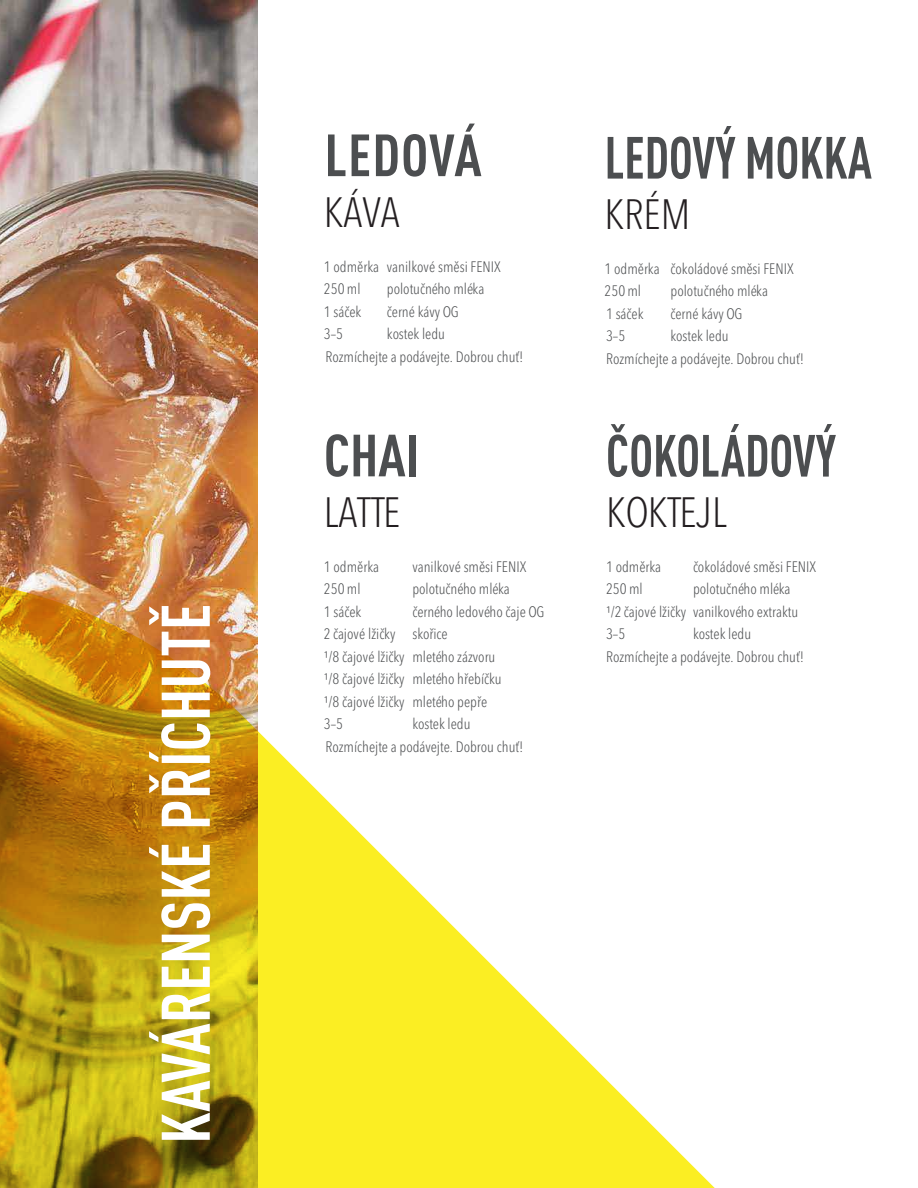
<style>
.page{position:relative;width:918px;height:1188px;background:#fff}
.page>*{position:absolute;margin:0;border:0;box-sizing:border-box;transform-origin:0 0}
.t1{font:700 condensed 67.5px "DIN Pro";color:#fff}
.t2{font:700 condensed 58.5px "DIN Pro";color:#4c4e50;scale:.88 1}
.t3{font:700 condensed 58.5px "DIN Pro";color:#4c4e50}
.t4{font:300 condensed 42px "Avenir Next LT Pro";color:#241f21}
.t5{font:300 condensed 15px/22.5px "Avenir Next LT Pro";color:#4c4e50}
</style>
<div class="page">
<img style="left:0;top:0;width:258px;height:576px">
<svg style="left:0;top:576px;width:715px;height:612px"></svg>
<h1 class="t1" style="left:135px;top:1144px;width:542px;rotate:-90deg">KAVÁRENSKÉ PŘÍCHUTĚ</h1>
<h2 class="t3" style="left:324px;top:111px;width:159px">LEDOVÁ</h2>
<h3 class="t4" style="left:324px;top:187px;width:77px">KÁVA</h3>
<p class="t5" style="left:324px;top:255px;width:178px">1 odměrka vanilkové směsi FENIX<br>250 ml</p>
<p class="t5" style="left:387px;top:278px;width:99px">polotučného mléka</p>
<p class="t5" style="left:324px;top:300px;width:39px">1 sáček</p>
<p class="t5" style="left:387px;top:300px;width:73px">černé kávy OG</p>
<p class="t5" style="left:324px;top:323px;width:21px">3–5</p>
<p class="t5" style="left:325px;top:323px;width:200px;text-indent:62px">kostek ledu<br>Rozmíchejte a podávejte. Dobrou chuť!</p>
<h2 class="t3" style="left:324px;top:411px;width:97px">CHAI</h2>
<h3 class="t4" style="left:324px;top:487px;width:78px">LATTE</h3>
<p class="t5" style="left:324px;top:555px;width:57px">1 odměrka</p>
<p class="t5" style="left:412px;top:555px;width:115px">vanilkové směsi FENIX</p>
<p class="t5" style="left:324px;top:578px;width:38px">250 ml</p>
<p class="t5" style="left:412px;top:578px;width:99px">polotučného mléka</p>
<p class="t5" style="left:324px;top:600px;width:39px">1 sáček</p>
<p class="t5" style="left:324px;top:600px;width:222px;text-indent:88px">černého ledového čaje OG<br>2 čajové lžičky skořice<br>¹/8 čajové lžičky mletého zázvoru<br>¹/8 čajové lžičky mletého hřebíčku<br>¹/8 čajové lžičky mletého pepře<br>3–5</p>
<p class="t5" style="left:325px;top:713px;width:200px;text-indent:87px">kostek ledu<br>Rozmíchejte a podávejte. Dobrou chuť!</p>
<h2 class="t2" style="left:605px;top:114px;width:305px">LEDOVÝ MOKKA</h2>
<h3 class="t4" style="left:605px;top:189px;width:87px">KRÉM</h3>
<p class="t5" style="left:605px;top:257px;width:191px">1 odměrka čokoládové směsi FENIX<br>250 ml</p>
<p class="t5" style="left:671px;top:280px;width:99px">polotučného mléka</p>
<p class="t5" style="left:606px;top:302px;width:39px">1 sáček</p>
<p class="t5" style="left:671px;top:302px;width:73px">černé kávy OG</p>
<p class="t5" style="left:606px;top:325px;width:21px">3–5</p>
<p class="t5" style="left:606px;top:325px;width:200px;text-indent:64px">kostek ledu<br>Rozmíchejte a podávejte. Dobrou chuť!</p>
<h2 class="t2" style="left:606px;top:412px;width:263px">ČOKOLÁDOVÝ</h2>
<h3 class="t4" style="left:606px;top:487px;width:122px">KOKTEJL</h3>
<p class="t5" style="left:606px;top:555px;width:57px">1 odměrka</p>
<p class="t5" style="left:693px;top:555px;width:125px">čokoládové směsi FENIX</p>
<p class="t5" style="left:606px;top:578px;width:38px">250 ml</p>
<p class="t5" style="left:606px;top:578px;width:194px;text-indent:87px">polotučného mléka<br>¹/2 čajové lžičky vanilkového extraktu<br>3–5</p>
<p class="t5" style="left:606px;top:623px;width:200px;text-indent:87px">kostek ledu<br>Rozmíchejte a podávejte. Dobrou chuť!</p>
</div>
